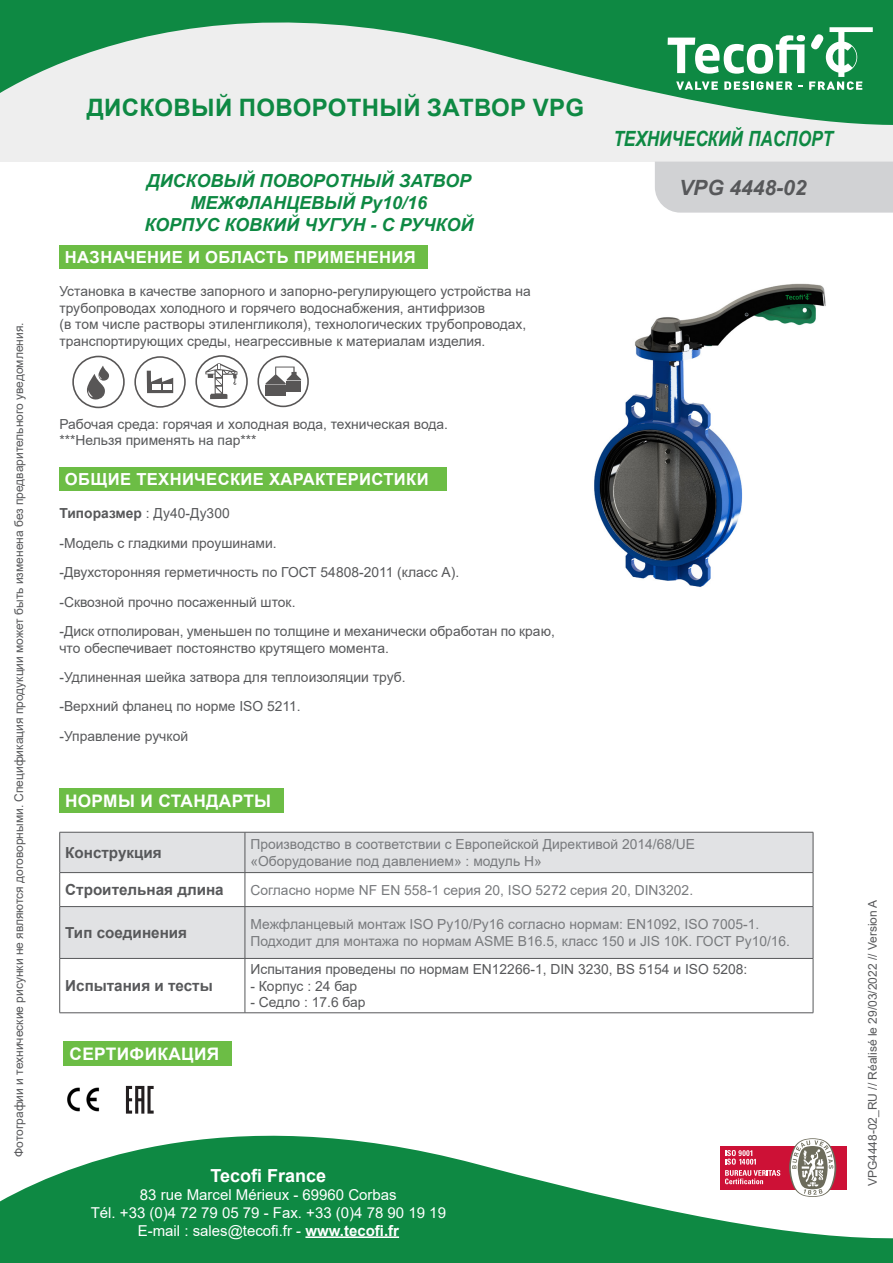
<style>
.page{position:relative;width:893px;height:1263px;background:#fff}
.page>*{position:absolute;margin:0;border:0;box-sizing:border-box;transform-origin:0 0}
.t1{font:700 24px "Arial";letter-spacing:.015em;color:#0e8943}
.t2{font:italic 700 21px "Arial Narrow";color:#0e8943}
.t3{font:italic 700 21px "Arial";color:#57585a}
.t4{font:italic 700 18px/21.6px "Arial";color:#0e8943;text-align:center}
.t5{font:700 18px "Arial";color:#fff}
.t6{font:700 17.25px "Arial";letter-spacing:.02em;color:#fff}
.t7{font:700 16.65px "Arial";letter-spacing:.02em;color:#fff}
.t8{font:700 15.15px "Arial";color:#57585a}
.t9{font:15px/18px "Arial";color:#fff;text-align:center}
.t10{font:13.8px/29.4px "Arial";color:#57585a}
.t11{font:13.8px/16.6px "Arial";color:#787a7d}
.t12{font:12px "Arial";color:#57585a}
.s1{font-weight:700}
</style>
<div class="page">
<div style="left:0;top:0;width:893px;height:162px;background:#eee"></div>
<div style="left:655px;top:162px;width:238px;height:51px;background:#d1d2d4"></div>
<svg style="left:0;top:0;width:893px;height:125px"></svg>
<svg style="left:0;top:1135px;width:893px;height:128px;fill:#0e8943"></svg>
<hr style="left:305px;top:1236px;width:94px;height:2px;background:#fff">
<svg style="left:668px;top:27px;width:205px;height:63px;background:#59ad7d"></svg>
<svg style="left:708px;top:1135px;width:150px;height:63px"></svg>
<div style="left:59px;top:245px;width:369px;height:23px;background:#6cbd45"></div>
<div style="left:59px;top:468px;width:387px;height:23px;background:#6cbd45"></div>
<div style="left:59px;top:788px;width:225px;height:24px;background:#6cbd45"></div>
<div style="left:64px;top:1041px;width:168px;height:24px;background:#6cbd45"></div>
<svg style="left:60px;top:833px;width:753px;height:125px;fill:#e1e2e4"></svg>
<hr style="left:60px;top:832px;width:185px;height:1px;background:#57585a">
<hr style="left:59px;top:832px;width:1px;height:40px;background:#57585a">
<hr style="left:245px;top:832px;width:568px;height:1px;background:#57585a">
<hr style="left:245px;top:832px;width:1px;height:40px;background:#57585a">
<hr style="left:813px;top:832px;width:1px;height:40px;background:#57585a">
<hr style="left:60px;top:872px;width:185px;height:1px;background:#57585a">
<hr style="left:59px;top:873px;width:1px;height:33px;background:#57585a">
<hr style="left:245px;top:872px;width:568px;height:1px;background:#57585a">
<hr style="left:245px;top:873px;width:1px;height:33px;background:#57585a">
<hr style="left:813px;top:873px;width:1px;height:33px;background:#57585a">
<hr style="left:60px;top:906px;width:185px;height:1px;background:#57585a">
<hr style="left:59px;top:907px;width:1px;height:51px;background:#57585a">
<hr style="left:245px;top:906px;width:568px;height:1px;background:#57585a">
<hr style="left:245px;top:907px;width:1px;height:51px;background:#57585a">
<hr style="left:813px;top:907px;width:1px;height:51px;background:#57585a">
<hr style="left:60px;top:958px;width:185px;height:1px;background:#57585a">
<hr style="left:59px;top:959px;width:1px;height:53px;background:#57585a">
<hr style="left:245px;top:958px;width:568px;height:1px;background:#57585a">
<hr style="left:245px;top:959px;width:1px;height:53px;background:#57585a">
<hr style="left:813px;top:959px;width:1px;height:53px;background:#57585a">
<hr style="left:60px;top:1012px;width:185px;height:1px;background:#57585a">
<hr style="left:245px;top:1012px;width:568px;height:1px;background:#57585a">
<div style="left:134px;top:356px;width:52px;height:52px;border:2px solid #585656;border-radius:50%"></div>
<svg style="left:147px;top:371px;width:26px;height:22px"></svg>
<div style="left:257px;top:356px;width:52px;height:51px;border:2px solid #585656;border-radius:50%"></div>
<div style="left:266px;top:385px;width:20px;height:11px;background:#585656"></div>
<div style="left:287px;top:381px;width:14px;height:11px;background:#585656"></div>
<svg style="left:266px;top:367px;width:35px;height:18px"></svg>
<div style="left:72px;top:356px;width:53px;height:52px;border:2px solid #585656;border-radius:50%"></div>
<svg style="left:87px;top:366px;width:22px;height:34px"></svg>
<div style="left:195px;top:355px;width:53px;height:53px;border:2px solid #585656;border-radius:50%"></div>
<svg style="left:205px;top:363px;width:32px;height:36px"></svg>
<img style="left:67px;top:1087px;width:33px;height:25px">
<svg style="left:125px;top:1085px;width:29px;height:29px"></svg>
<svg style="left:126px;top:1086px;width:28px;height:27px"></svg>
<img style="left:594px;top:283px;width:232px;height:304px">
<p class="t12" style="left:11px;top:1157px;width:835px;rotate:-90deg">Фотографии и технические рисунки не являются договорными. Спецификация продукции может быть изменена без предварительного уведомления.</p>
<h1 class="t1" style="left:87px;top:91px;width:499px">ДИСКОВЫЙ ПОВОРОТНЫЙ ЗАТВОР VPG</h1>
<h3 class="t4" style="left:144px;top:171px;width:330px">ДИСКОВЫЙ ПОВОРОТНЫЙ ЗАТВОР<br>МЕЖФЛАНЦЕВЫЙ Ру10/16<br>КОРПУС КОВКИЙ ЧУГУН - С РУЧКОЙ</h3>
<p class="t7" style="left:65px;top:245px;width:352px">НАЗНАЧЕНИЕ И ОБЛАСТЬ ПРИМЕНЕНИЯ</p>
<p class="t10" style="left:59px;top:283px;width:473px;line-height:16.6px">Установка в качестве запорного и запорно-регулирующего устройства на трубопроводах холодного и горячего водоснабжения, антифризов<br>(в том числе растворы этиленгликоля), технологических трубопроводах, транспортирующих среды, неагрессивные к материалам изделия.</p>
<p class="t10" style="left:59px;top:416px;width:390px;line-height:16.6px">Рабочая среда: горячая и холодная вода, техническая вода. ***Нельзя применять на пар***</p>
<p class="t7" style="left:65px;top:468px;width:365px">ОБЩИЕ ТЕХНИЧЕСКИЕ ХАРАКТЕРИСТИКИ</p>
<p class="t10" style="left:59px;top:499px;width:497px"><span class="s1">Типоразмер</span> : Ду40-Ду300<br>-Модель с гладкими проушинами.<br>-Двухсторонняя герметичность по ГОСТ 54808-2011 (класс А).<br>-Сквозной прочно посаженный шток.<br>-Диск отполирован, уменьшен по толщине и механически обработан по краю,</p>
<p class="t10" style="left:59px;top:633px;width:348px">что обеспечивает постоянство крутящего момента. -Удлиненная шейка затвора для теплоизоляции труб. -Верхний фланец по норме ISO 5211.<br>-Управление ручкой</p>
<p class="t6" style="left:65px;top:788px;width:208px">НОРМЫ И СТАНДАРТЫ</p>
<h2 class="t2" style="left:613px;top:123px;width:221px">ТЕХНИЧЕСКИЙ ПАСПОРТ</h2>
<h2 class="t3" style="left:679px;top:174px;width:129px">VPG 4448-02</h2>
<p class="t8" style="left:65px;top:842px;width:98px">Конструкция</p>
<p class="t11" style="left:250px;top:836px;width:446px">Производство в соответствии с Европейской Директивой 2014/68/UE «Оборудование под давлением» : модуль H»</p>
<p class="t8" style="left:65px;top:879px;width:160px">Строительная длина</p>
<p class="t11" style="left:250px;top:881px;width:444px">Согласно норме NF EN 558-1 серия 20, ISO 5272 серия 20, DIN3202.</p>
<p class="t8" style="left:65px;top:922px;width:123px">Тип соединения</p>
<p class="t11" style="left:250px;top:916px;width:541px">Межфланцевый монтаж ISO Ру10/Ру16 согласно нормам: EN1092, ISO 7005-1.<br>Подходит для монтажа по нормам ASME B16.5, класс 150 и JIS 10K. ГОСТ Ру10/16.</p>
<p class="t8" style="left:65px;top:975px;width:149px">Испытания и тесты</p>
<p class="t10" style="left:250px;top:954px;width:498px">Испытания проведены по нормам EN12266-1, DIN 3230, BS 5154 и ISO 5208:</p>
<p class="t10" style="left:250px;top:971px;width:108px">- Корпус : 24 бар</p>
<p class="t10" style="left:250px;top:988px;width:117px">- Седло : 17.6 бар</p>
<p class="t6" style="left:70px;top:1041px;width:151px">СЕРТИФИКАЦИЯ</p>
<h3 class="t5" style="left:211px;top:1162px;width:117px">Tecofi France</h3>
<p class="t9" style="left:91px;top:1185px;width:357px">83 rue Marcel Mérieux - 69960 Corbas<br>Tél. +33 (0)4 72 79 05 79 - Fax. +33 (0)4 78 90 19 19<br>E-mail : sales@tecofi.fr - <span class="s1">www.tecofi.fr</span></p>
<p class="t12" style="left:864px;top:1186px;width:288px;rotate:-90deg">VPG4448-02_RU // Réalisé le 29/03/2022 // Version A</p>
</div>
